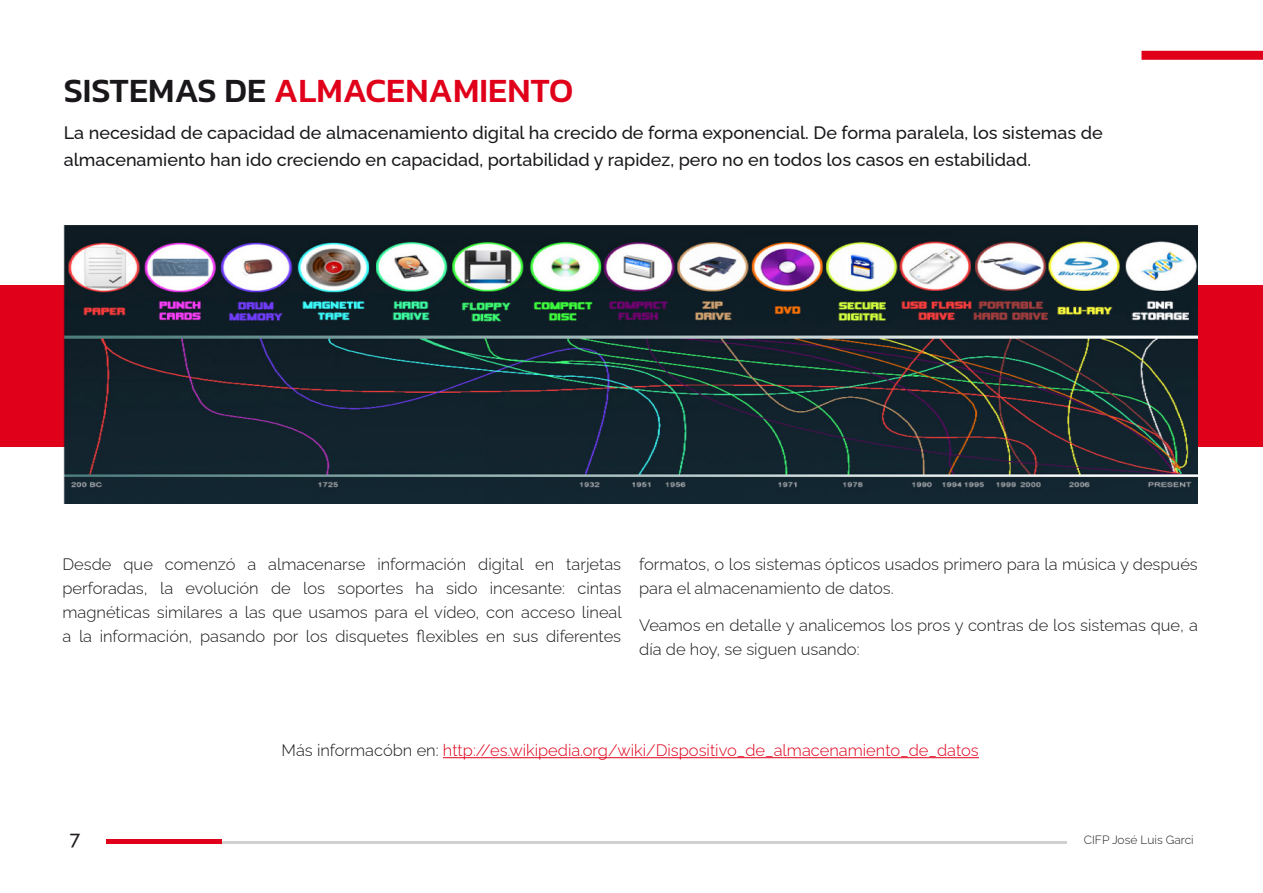
<style>
.page{position:relative;width:1263px;height:893px;background:#fff}
.page>*{position:absolute;margin:0;border:0;box-sizing:border-box;transform-origin:0 0}
.Título_principal{font:500 34.5px "Kanit";color:#e0001a}
.t1{font:500 19.5px "Raleway";color:#231f20}
.Subtitulo{font:500 18px/27px "Raleway";color:#1a171b}
.Parrafo_light{font:300 16.5px/24px "Raleway";color:#1a171b}
.Parrafo_light-2{font:300 16.5px "Raleway";color:#e0001a}
.t2{font:300 12px "Raleway";color:#231f20}
.s1{color:#1a171b}
</style>
<div class="page">
<div style="left:0;top:285px;width:1263px;height:161px;background:#e0001a"></div>
<hr style="left:221px;top:842px;width:846px;height:2px;background:#cfd1d2">
<div style="left:106px;top:839px;width:115px;height:5px;background:#e0001a"></div>
<div style="left:1141px;top:51px;width:122px;height:9px;background:#e0001a"></div>
<img style="left:64px;top:225px;width:1134px;height:278px">
<hr style="left:443px;top:757px;width:536px;height:1px;background:#e0001a">
<p class="Título_principal" style="left:64px;top:64px;width:511px"><span class="s1">SISTEMAS DE</span> ALMACENAMIENTO</p>
<p class="Subtitulo" style="left:64px;top:117px;width:1040px">La necesidad de capacidad de almacenamiento digital ha crecido de forma exponencial. De forma paralela, los sistemas de almacenamiento han ido creciendo en capacidad, portabilidad y rapidez, pero no en todos los casos en estabilidad.</p>
<p class="Parrafo_light" style="left:63px;top:550px;width:561px;text-align:justify">Desde que comenzó a almacenarse información digital en tarjetas perforadas, la evolución de los soportes ha sido incesante: cintas magnéticas similares a las que usamos para el vídeo, con acceso lineal a la información, pasando por los disquetes flexibles en sus diferentes</p>
<p class="Parrafo_light" style="left:639px;top:550px;width:560px">formatos, o los sistemas ópticos usados primero para la música y después para el almacenamiento de datos.</p>
<p class="Parrafo_light" style="left:639px;top:611px;width:560px">Veamos en detalle y analicemos los pros y contras de los sistemas que, a día de hoy, se siguen usando:</p>
<p class="t1" style="left:70px;top:823px;width:12px">7</p>
<p class="Parrafo_light-2" style="left:282px;top:737px;width:699px"><span class="s1">Más informacóbn en:</span> http://es.wikipedia.org/wiki/Dispositivo_de_almacenamiento_de_datos</p>
<p class="t2" style="left:1084px;top:830px;width:111px">CIFP José Luis Garci</p>
</div>
